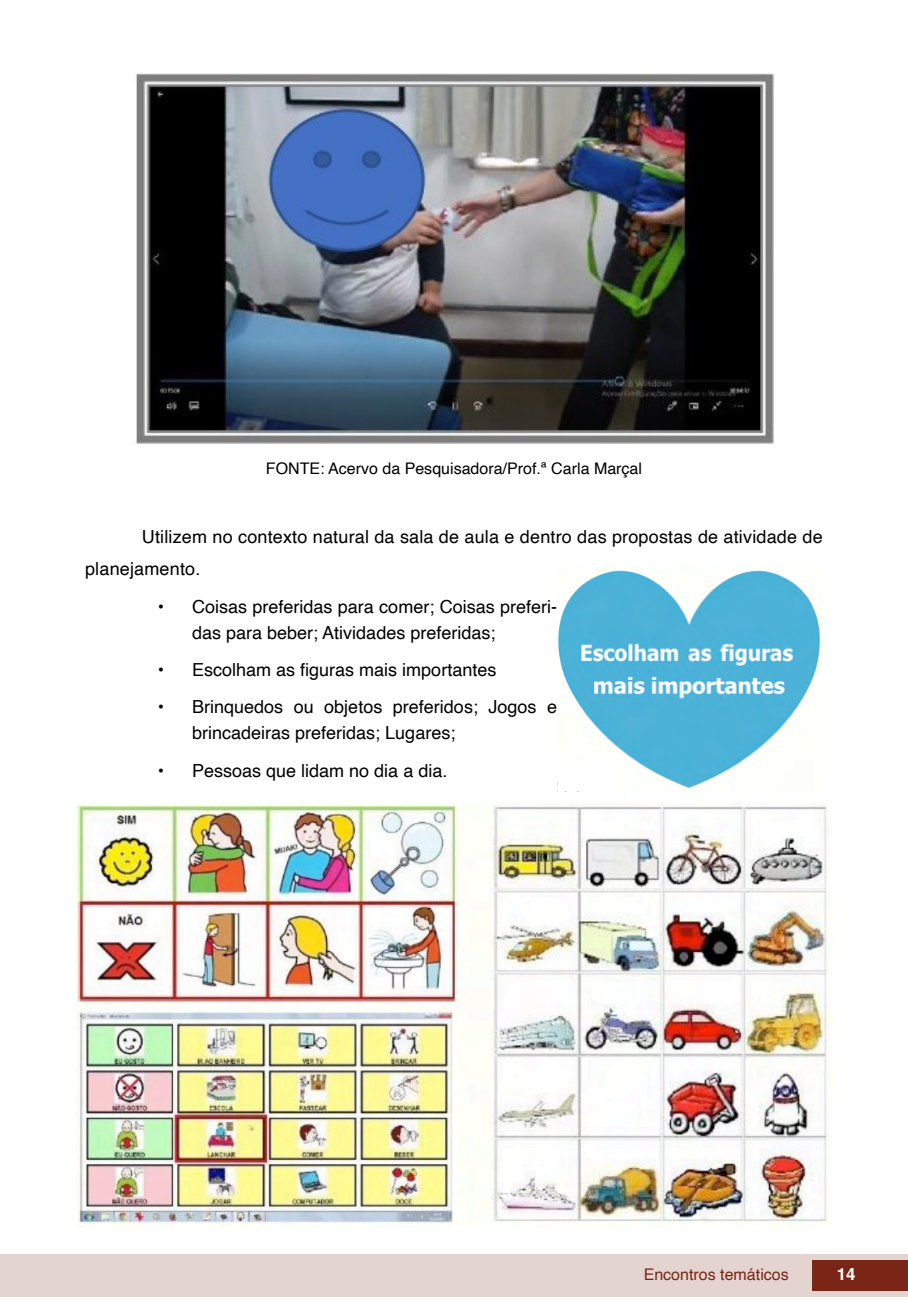
<style>
.page{position:relative;width:908px;height:1304px;background:#fff}
.page>*{position:absolute;margin:0;border:0;box-sizing:border-box;transform-origin:0 0}
.txt{font:18px/26px "Helvetica";color:#000}
.t1{font:700 16.8px "Helvetica";color:#fff}
.imagens_graf_tab{font:16px "Helvetica";color:#000}
.t2{font:16px "Helvetica";color:#7a2616}
</style>
<div class="page">
<div style="left:0;top:1254px;width:906px;height:43px;background:#e4d4d0"></div>
<div style="left:812px;top:1261px;width:95px;height:30px;background:#7a2616"></div>
<img style="left:136px;top:74px;width:636px;height:369px">
<img style="left:75px;top:803px;width:752px;height:425px">
<img style="left:558px;top:570px;width:262px;height:221px">
<div style="left:557px;top:761px;width:55px;height:31px;background:#fff"></div>
<p class="imagens_graf_tab" style="left:266px;top:456px;width:377px">FONTE: Acervo da Pesquisadora/Prof.ª Carla Marçal</p>
<p class="txt" style="left:85px;top:522px;width:738px;line-height:32px;text-indent:57px">Utilizem no contexto natural da sala de aula e dentro das propostas de atividade de planejamento.</p>
<p class="txt" style="left:192px;top:594px;width:366px;text-indent:-34px">• Coisas preferidas para comer; Coisas preferi&shy;das para beber; Atividades preferidas;</p>
<p class="txt" style="left:158px;top:657px;width:340px">• Escolham as figuras mais importantes</p>
<p class="txt" style="left:192px;top:695px;width:366px;text-indent:-34px">• Brinquedos ou objetos preferidos; Jogos e brincadeiras preferidas; Lugares;</p>
<p class="txt" style="left:158px;top:758px;width:291px">• Pessoas que lidam no dia a dia.</p>
<p class="t2" style="left:643px;top:1262px;width:146px">Encontros temáticos</p>
<p class="t1" style="left:836px;top:1264px;width:20px">14</p>
</div>
